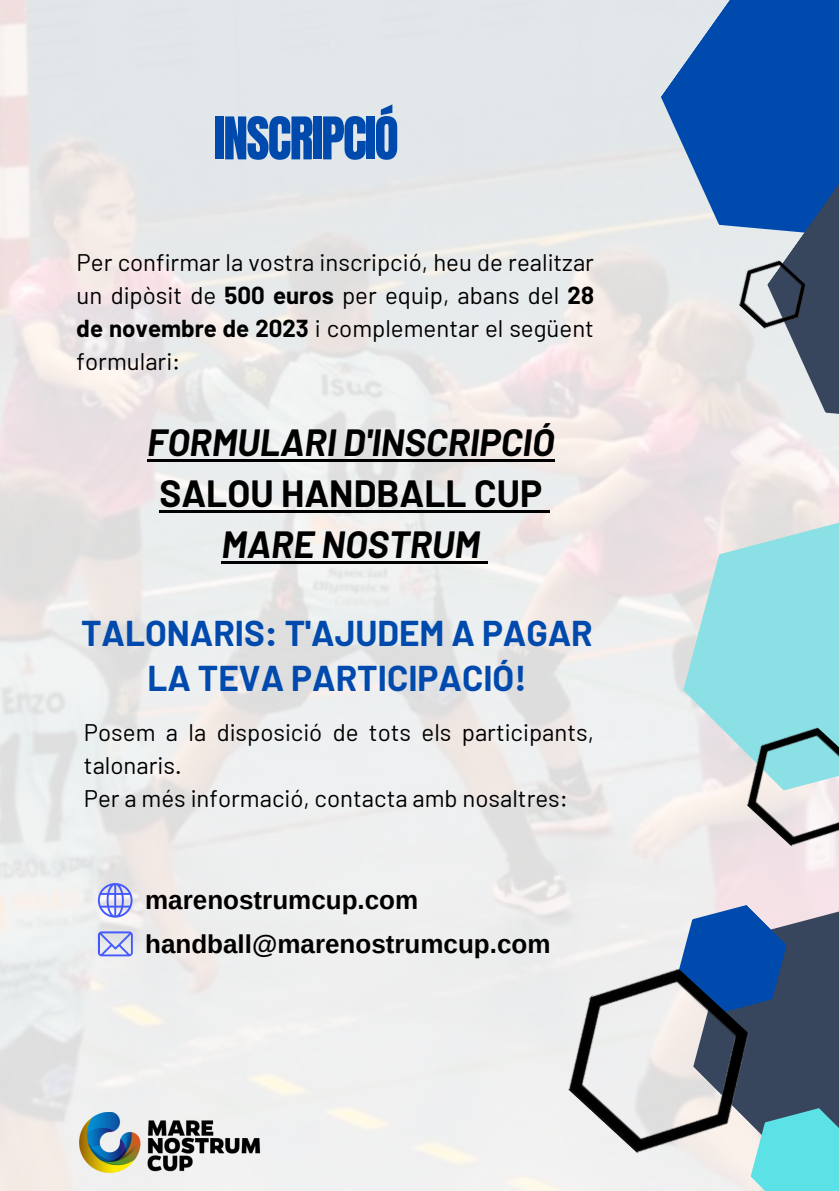
<style>
.page{position:relative;width:839px;height:1191px;background:#fff}
.page>*{position:absolute;margin:0;border:0;box-sizing:border-box;transform-origin:0 0}
.t1{font:50px "Anton";letter-spacing:-.035em;color:#004aad}
.t2{font:italic 700 37px "Barlow";color:#000}
.t3{font:700 37px "Barlow";color:#000}
.t4{font:700 35px/45px "Barlow";color:#004aad;text-align:center}
.t5{font:700 26px "Arimo";color:#000}
.t6{font:24px/33px "Barlow";color:#000;text-align:justify}
.s1{font-weight:700}
</style>
<div class="page">
<img style="left:0;top:0;width:838px;height:1191px">
<svg style="left:683px;top:518px;width:155px;height:273px;background:#a6e1e4"></svg>
<svg style="left:678px;top:905px;width:160px;height:286px;background:#537e96"></svg>
<img style="left:534px;top:938px;width:248px;height:246px">
<img style="left:725px;top:708px;width:113px;height:159px">
<svg style="left:660px;top:0;width:178px;height:238px;background:#356fbb"></svg>
<svg style="left:767px;top:169px;width:71px;height:256px;background:#637ea2"></svg>
<div style="left:828px;top:2px;width:10px;height:158px;background:#004aad"></div>
<img style="left:726px;top:249px;width:92px;height:91px">
<img style="left:68px;top:1112px;width:222px;height:63px">
<svg style="left:98px;top:883px;width:34px;height:35px"></svg>
<svg style="left:98px;top:931px;width:34px;height:25px"></svg>
<hr style="left:147px;top:459px;width:407px;height:3px;background:#000">
<hr style="left:159px;top:510px;width:383px;height:3px;background:#000">
<svg style="left:542px;top:510px;width:7px;height:3px"></svg>
<hr style="left:221px;top:561px;width:259px;height:3px;background:#000">
<svg style="left:480px;top:561px;width:7px;height:3px"></svg>
<p class="t1" style="left:214px;top:102px;width:186px">INSCRIPCIÓ</p>
<p class="t6" style="left:77px;top:245px;width:519px">Per confirmar la vostra inscripció, heu de realitzar un dipòsit de <span class="s1">500 euros</span> per equip, abans del <span class="s1">28 de novembre de 2023</span> i complementar el següent formulari:</p>
<p class="t2" style="left:147px;top:419px;width:408px">FORMULARI D'INSCRIPCIÓ</p>
<p class="t3" style="left:159px;top:470px;width:384px">SALOU HANDBALL CUP</p>
<p class="t2" style="left:221px;top:521px;width:260px">MARE NOSTRUM</p>
<p class="t4" style="left:81px;top:610px;width:513px">TALONARIS: T'AJUDEM A PAGAR<br>LA TEVA PARTICIPACIÓ!</p>
<p class="t6" style="left:84px;top:715px;width:511px">Posem a la disposició de tots els participants, talonaris.</p>
<p class="t6" style="left:84px;top:781px;width:485px">Per a més informació, contacta amb nosaltres:</p>
<p class="t5" style="left:145px;top:886px;width:275px">marenostrumcup.com</p>
<p class="t5" style="left:145px;top:929px;width:407px">handball@marenostrumcup.com</p>
</div>
